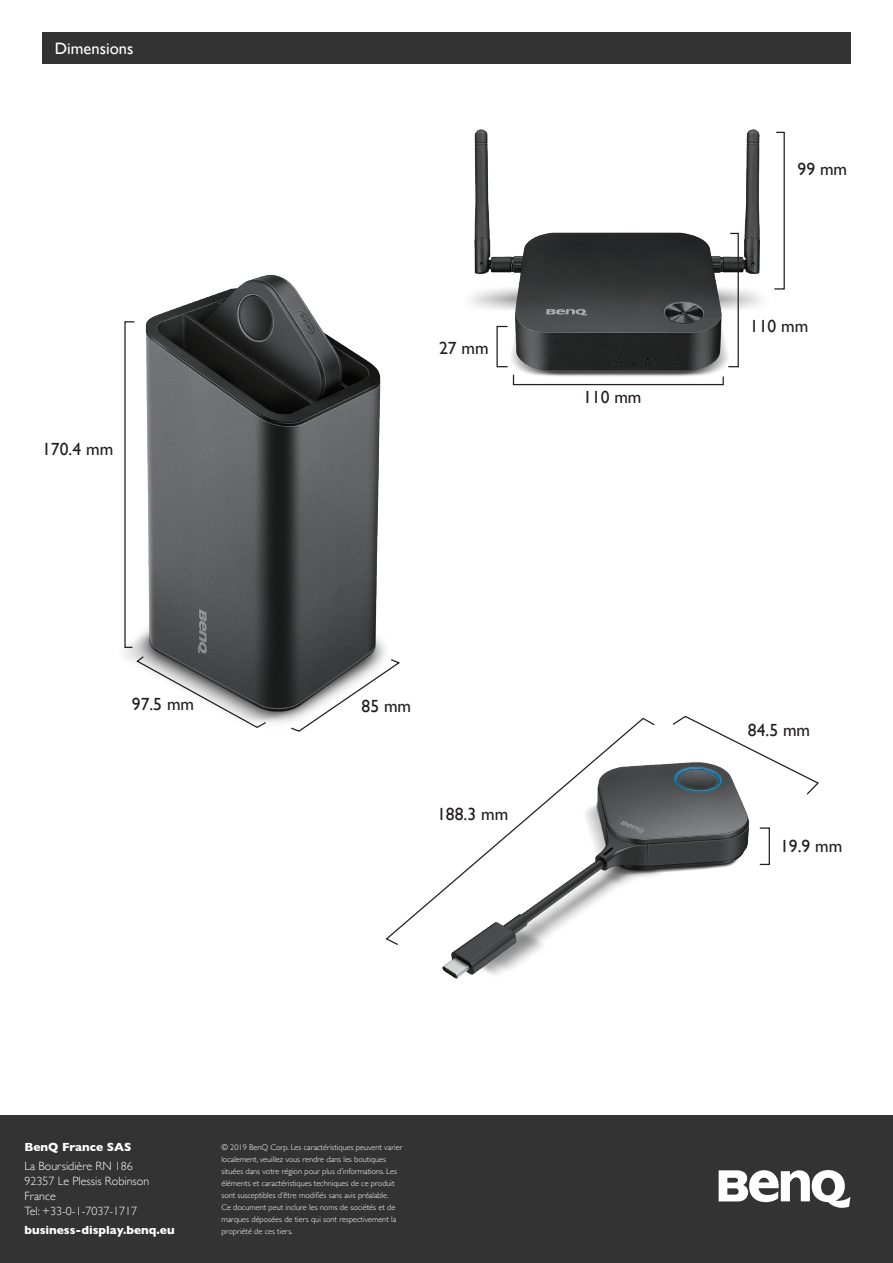
<style>
.page{position:relative;width:893px;height:1263px;background:#fff}
.page>*{position:absolute;margin:0;border:0;box-sizing:border-box;transform-origin:0 0}
.t1{font:17.55px "Gill Sans";color:#231f20}
.t2{font:16.5px "Gill Sans";color:#fff}
.t3{font:300 12px/15px "Gill Sans";color:#fff}
.t4{font:700 12px "Gill Sans";color:#fff}
.t5{font:300 8.25px/12px "Gill Sans";color:#fff}
</style>
<div class="page">
<div style="left:0;top:1115px;width:893px;height:148px;background:#333"></div>
<svg style="left:719px;top:1170px;width:131px;height:38px"></svg>
<div style="left:42px;top:32px;width:809px;height:31px;background:#333"></div>
<img style="left:124px;top:274px;width:262px;height:450px">
<svg style="left:124px;top:321px;width:12px;height:328px"></svg>
<svg style="left:135px;top:655px;width:132px;height:73px"></svg>
<svg style="left:290px;top:658px;width:110px;height:74px"></svg>
<img style="left:439px;top:63px;width:353px;height:305px">
<div style="left:496px;top:326px;width:12px;height:41px;border:1px solid #231f20"></div>
<svg style="left:773px;top:131px;width:12px;height:159px"></svg>
<svg style="left:512px;top:232px;width:227px;height:154px"></svg>
<img style="left:442px;top:763px;width:328px;height:216px">
<div style="left:759px;top:827px;width:11px;height:38px;border:1px solid #231f20"></div>
<svg style="left:384px;top:717px;width:272px;height:229px"></svg>
<svg style="left:671px;top:715px;width:148px;height:81px"></svg>
<p class="t2" style="left:55px;top:38px;width:80px">Dimensions</p>
<p class="t1" style="left:42px;top:439px;width:73px">170.4 mm</p>
<p class="t1" style="left:439px;top:338px;width:51px">27 mm</p>
<p class="t1" style="left:583px;top:387px;width:60px">110 mm</p>
<p class="t1" style="left:132px;top:694px;width:64px">97.5 mm</p>
<p class="t1" style="left:362px;top:695px;width:51px">85 mm</p>
<p class="t1" style="left:437px;top:804px;width:73px">188.3 mm</p>
<p class="t1" style="left:798px;top:159px;width:51px">99 mm</p>
<p class="t1" style="left:750px;top:316px;width:60px">110 mm</p>
<p class="t1" style="left:748px;top:719px;width:64px">84.5 mm</p>
<p class="t1" style="left:780px;top:836px;width:64px">19.9 mm</p>
<h3 class="t4" style="left:24px;top:1137px;width:108px">BenQ France SAS</h3>
<h3 class="t3" style="left:24px;top:1158px;width:126px">La Boursidière RN 186<br>92357 Le Plessis Robinson<br>France<br>Tel: +33-0-1-7037-1717</h3>
<h3 class="t4" style="left:24px;top:1220px;width:152px">business-display.benq.eu</h3>
<p class="t5" style="left:221px;top:1141px;width:183px">© 2019 BenQ Corp. Les caractéristiques peuvent varier localement, veuillez vous rendre dans les boutiques situées dans votre région pour plus d’informations. Les éléments et caractéristiques techniques de ce produit sont susceptibles d’être modifiés sans avis préalable.<br>Ce document peut inclure les noms de sociétés et de marques déposées de tiers qui sont respectivement la propriété de ces tiers.</p>
</div>
